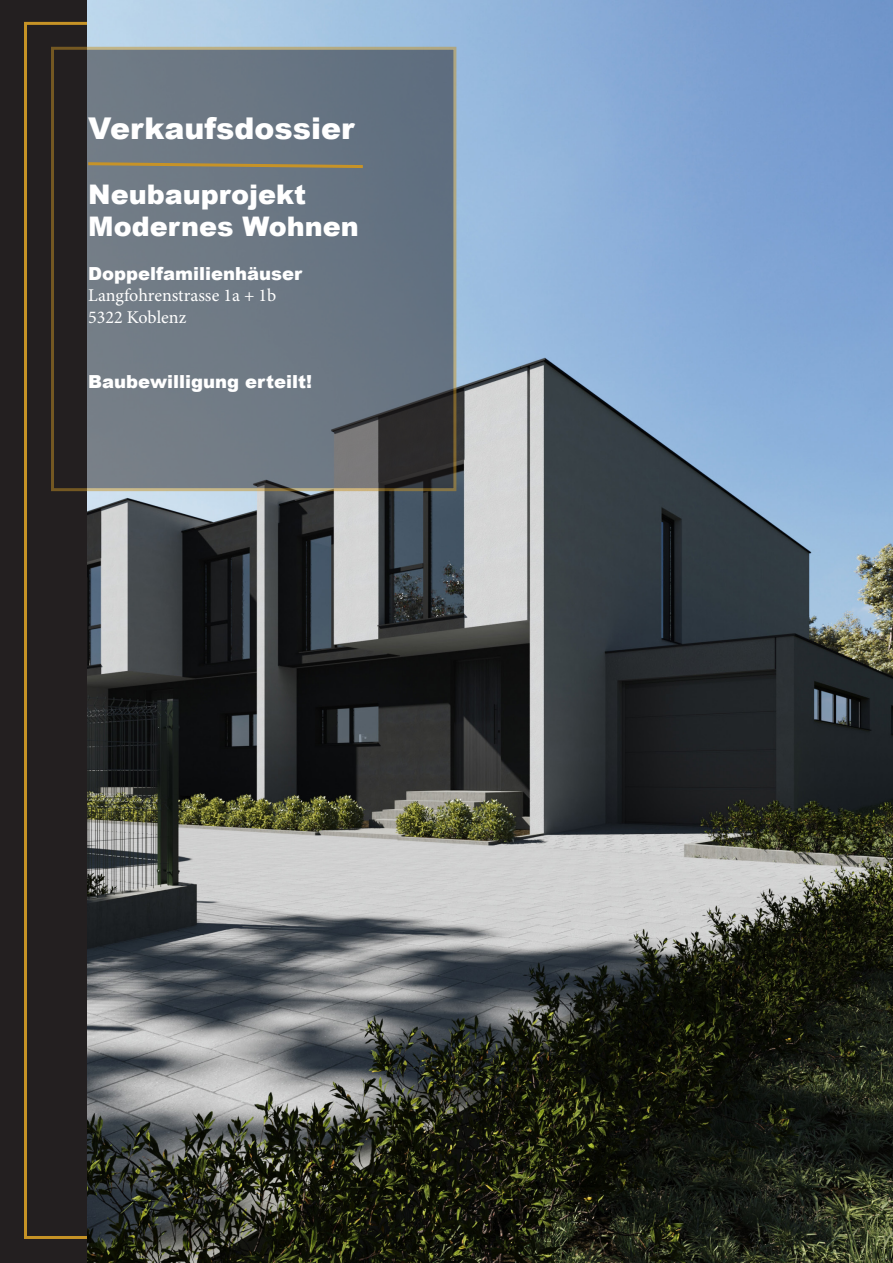
<style>
.page{position:relative;width:893px;height:1263px;background:#fff}
.page>*{position:absolute;margin:0;border:0;box-sizing:border-box;transform-origin:0 0}
.t1{font:900 30px "Arial";color:#fff}
.t2{font:900 27px "Arial";color:#fff}
.t3{font:900 18px "Arial";color:#fff}
.t4{font:18px "Minion Pro";color:#fff}
</style>
<div class="page">
<div style="left:1px;top:1px;width:300px;height:1261px;background:#231f20"></div>
<div style="left:24px;top:22px;width:186px;height:1217px;border:3px solid #c69326"></div>
<img style="left:88px;top:0;width:805px;height:1263px">
<svg style="left:87px;top:51px;width:365px;height:436px;background:#69747f"></svg>
<svg style="left:87px;top:161px;width:279px;height:9px;background:#898065"></svg>
<p class="t1" style="left:88px;top:107px;width:268px">Verkaufsdossier</p>
<p class="t2" style="left:88px;top:175px;width:219px">Neubauprojekt</p>
<p class="t2" style="left:88px;top:207px;width:272px">Modernes Wohnen</p>
<p class="t3" style="left:88px;top:260px;width:215px">Doppelfamilienhäuser</p>
<p class="t4" style="left:88px;top:283px;width:190px">Langfohrenstrasse 1a + 1b</p>
<p class="t4" style="left:88px;top:305px;width:100px">5322 Koblenz</p>
<p class="t3" style="left:88px;top:368px;width:225px">Baubewilligung erteilt!</p>
</div>
